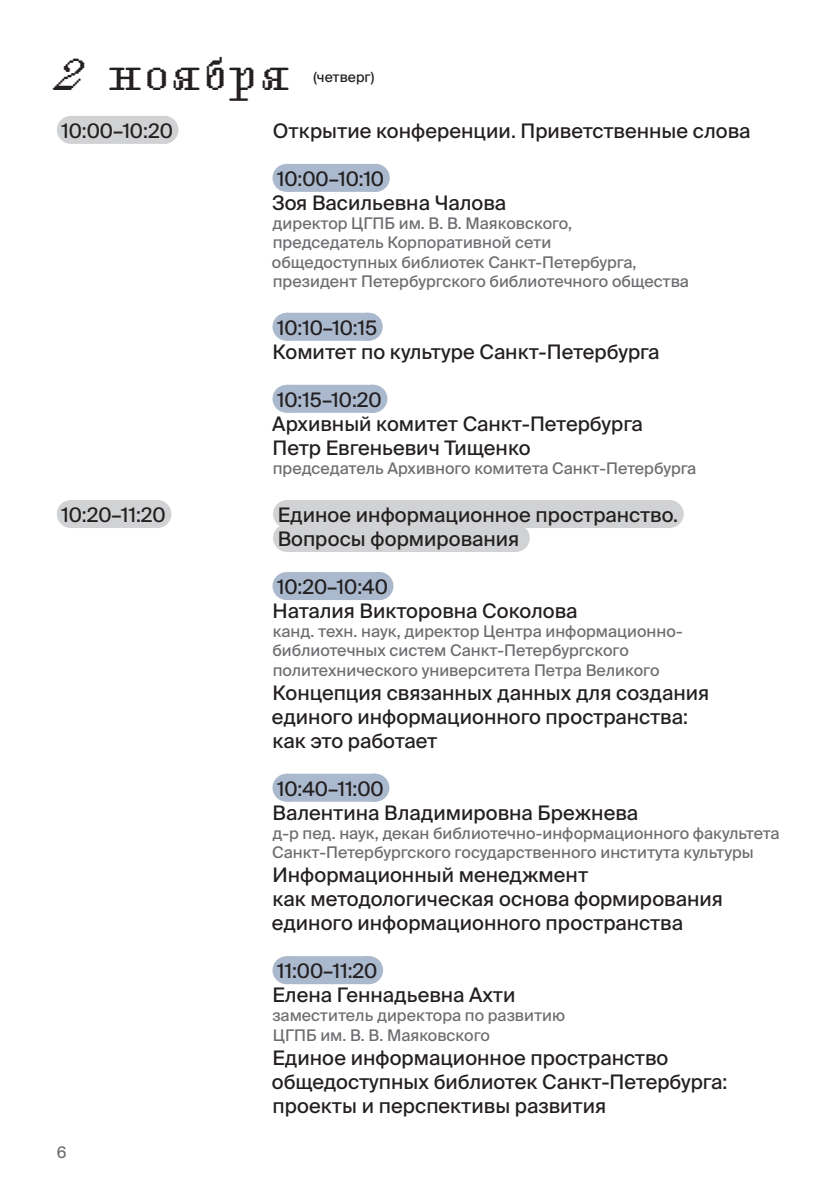
<style>
.page{position:relative;width:840px;height:1191px;background:#fff}
.page>*{position:absolute;margin:0;border:0;box-sizing:border-box;transform-origin:0 0}
.t1{font:44px "FAT Rene Mayak";color:#231f20}
.t2{font:20px/24px "Suisse Intl";color:#231f20}
.t3{font:16px/19.2px "Suisse Intl";color:#6c6d70}
.t4{font:16px/19.2px "Suisse Intl";color:#6d6e71}
.t5{font:14px "Suisse Intl";color:#231f20}
</style>
<div class="page">
<div style="left:71px;top:116px;width:92px;height:28px;background:#d1d2d4"></div>
<svg style="left:163px;top:116px;width:1px;height:28px"></svg>
<div style="left:286px;top:164px;width:88px;height:28px;background:#aab9cd"></div>
<svg style="left:374px;top:164px;width:1px;height:28px"></svg>
<div style="left:286px;top:313px;width:81px;height:28px;background:#aab9cd"></div>
<svg style="left:327px;top:313px;width:41px;height:28px"></svg>
<div style="left:286px;top:385px;width:86px;height:28px;background:#aab9cd"></div>
<svg style="left:329px;top:385px;width:44px;height:28px"></svg>
<div style="left:71px;top:500px;width:85px;height:28px;background:#d1d2d4"></div>
<svg style="left:156px;top:500px;width:1px;height:28px"></svg>
<div style="left:287px;top:500px;width:381px;height:28px;background:#d1d2d4"></div>
<svg style="left:668px;top:500px;width:1px;height:28px"></svg>
<div style="left:287px;top:524px;width:227px;height:28px;background:#d1d2d4"></div>
<svg style="left:514px;top:528px;width:16px;height:24px"></svg>
<div style="left:286px;top:572px;width:92px;height:28px;background:#aab9cd"></div>
<svg style="left:378px;top:572px;width:1px;height:28px"></svg>
<div style="left:286px;top:773px;width:88px;height:28px;background:#aab9cd"></div>
<svg style="left:330px;top:773px;width:45px;height:28px"></svg>
<div style="left:286px;top:956px;width:82px;height:28px;background:#aab9cd"></div>
<svg style="left:327px;top:956px;width:42px;height:28px"></svg>
<h1 class="t1" style="left:57px;top:48px;width:236px">2 ноября</h1>
<p class="t5" style="left:313px;top:69px;width:62px">(четверг)</p>
<p class="t2" style="left:61px;top:119px;width:113px">10:00–10:20</p>
<p class="t2" style="left:273px;top:119px;width:478px">Открытие конференции. Приветственные слова</p>
<p class="t2" style="left:272px;top:167px;width:235px">10:00–10:10<br>Зоя Васильевна Чалова</p>
<p class="t3" style="left:272px;top:214px;width:418px">директор ЦГПБ им. В. В. Маяковского,<br>председатель Корпоративной сети<br>общедоступных библиотек Санкт-Петербурга, президент Петербургского библиотечного общества</p>
<p class="t2" style="left:272px;top:316px;width:388px">10:10–10:15<br>Комитет по культуре Санкт-Петербурга</p>
<p class="t2" style="left:272px;top:388px;width:372px">10:15–10:20<br>Архивный комитет Санкт-Петербурга<br>Петр Евгеньевич Тищенко</p>
<p class="t3" style="left:272px;top:459px;width:425px">председатель Архивного комитета Санкт-Петербурга</p>
<p class="t2" style="left:61px;top:503px;width:106px">10:20–11:20</p>
<p class="t2" style="left:277px;top:503px;width:401px">Единое информационное пространство.<br>Вопросы формирования</p>
<p class="t2" style="left:272px;top:575px;width:306px">10:20–10:40<br>Наталия Викторовна Соколова</p>
<p class="t3" style="left:272px;top:622px;width:411px">канд. техн. наук, директор Центра информационно&shy;библиотечных систем Санкт-Петербургского политехнического университета Петра Великого</p>
<p class="t2" style="left:272px;top:680px;width:438px">Концепция связанных данных для создания единого информационного пространства: как это работает</p>
<p class="t2" style="left:272px;top:776px;width:367px">10:40–11:00<br>Валентина Владимировна Брежнева</p>
<p class="t3" style="left:272px;top:823px;width:508px">д-р пед. наук, декан библиотечно-информационного факультета<br>Санкт-Петербургского государственного института культуры</p>
<p class="t2" style="left:272px;top:863px;width:452px">Информационный менеджмент<br>как методологическая основа формирования единого информационного пространства</p>
<p class="t2" style="left:272px;top:959px;width:244px">11:00–11:20<br>Елена Геннадьевна Ахти</p>
<p class="t4" style="left:272px;top:1006px;width:294px">заместитель директора по развитию<br>ЦГПБ им. В. В. Маяковского</p>
<p class="t2" style="left:272px;top:1045px;width:456px">Единое информационное пространство общедоступных библиотек Санкт-Петербурга: проекты и перспективы развития</p>
<p class="t3" style="left:57px;top:1142px;width:11px">6</p>
</div>
